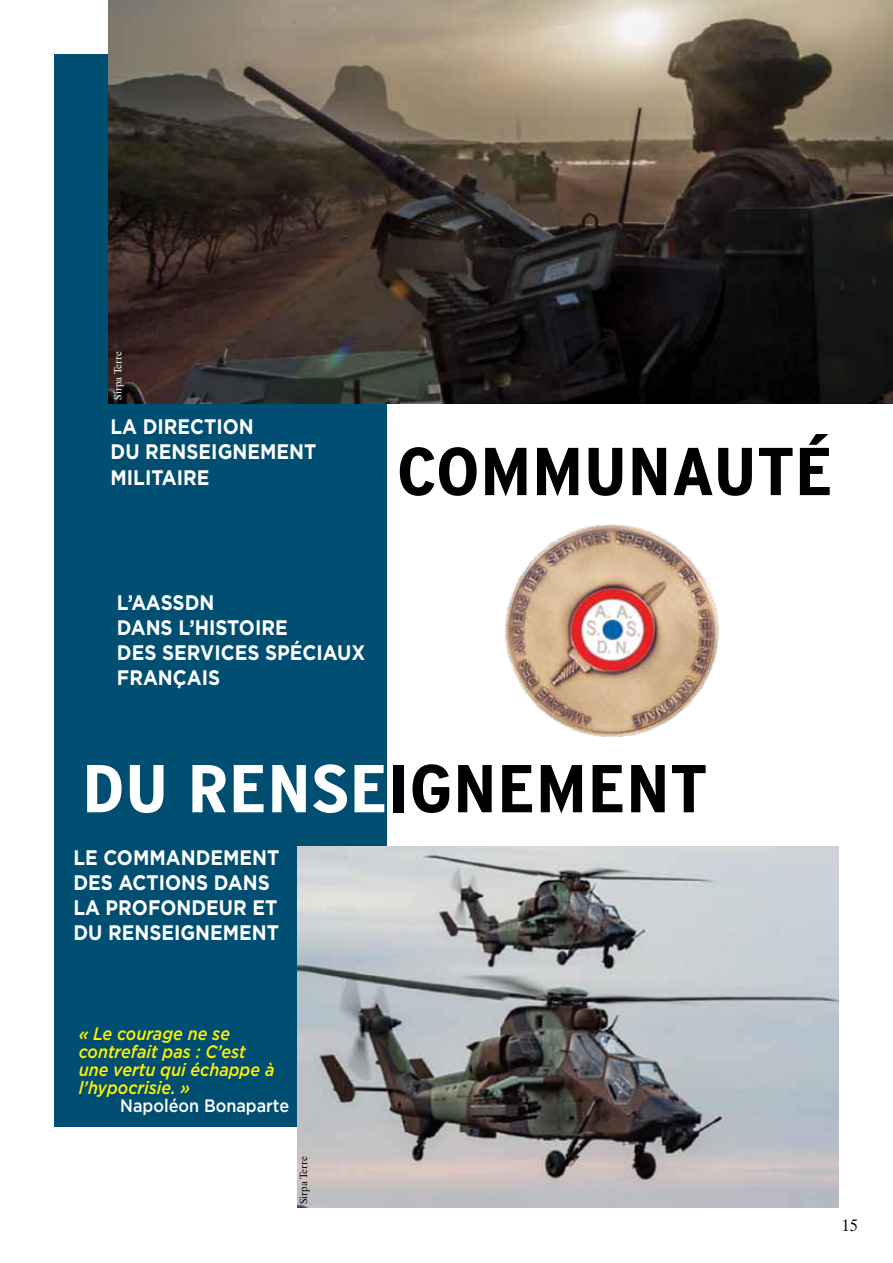
<style>
.page{position:relative;width:893px;height:1263px;background:#fff}
.page>*{position:absolute;margin:0;border:0;box-sizing:border-box;transform-origin:0 0}
.t1{font:700 condensed 67.5px "Interstate";color:#000;scale:1.2 1}
.t2{font:700 21px/25.2px "Gotham";color:#fff;scale:.9 1}
.t3{font:italic 500 18px/18px "Gotham";color:#fff200;scale:.9 1}
.t4{font:500 18px "Gotham";color:#fff;scale:.9 1}
.t5{font:16.5px "Dutch 801 BT";color:#000;scale:.95 1}
.t6{font:10.5px "Dutch 801 BT";letter-spacing:.01em;color:#fff;scale:.95 1}
.t7{font:10.5px "Dutch 801 BT";letter-spacing:.01em;color:#000;scale:.95 1}
.s1{color:#fff}
</style>
<div class="page">
<div style="left:54px;top:54px;width:333px;height:1073px;background:#004e71"></div>
<img style="left:108px;top:0;width:785px;height:404px">
<img style="left:298px;top:847px;width:541px;height:361px">
<img style="left:505px;top:524px;width:214px;height:213px">
<p class="t6" style="left:111px;top:400px;width:53px;rotate:-90deg">Sirpa Terre</p>
<p class="t2" style="left:111px;top:413px;width:230px">LA DIRECTION<br>DU RENSEIGNEMENT<br>MILITAIRE</p>
<h1 class="t1" style="left:396px;top:434px;width:365px">COMMUNAUTé</h1>
<p class="t2" style="left:117px;top:589px;width:277px">L’AASSDN<br>DANS L’HISTOIRE<br>DES SERVICES SPÉCIAUX<br>FRANÇAIS</p>
<h1 class="t1" style="left:82px;top:751px;width:523px"><span class="s1">DU RENSE</span>IGNEMENT</h1>
<p class="t2" style="left:73px;top:844px;width:230px">LE COMMANDEMENT<br>DES ACTIONS DANS<br>LA PROFONDEUR ET<br>DU RENSEIGNEMENT</p>
<p class="t3" style="left:79px;top:1025px;width:219px">« Le courage ne se contrefait pas : C’est une vertu qui échappe à l’hypocrisie. »</p>
<p class="t4" style="left:120px;top:1096px;width:189px">Napoléon Bonaparte</p>
<p class="t7" style="left:297px;top:1204px;width:53px;rotate:-90deg">Sirpa Terre</p>
<p class="t5" style="left:842px;top:1215px;width:18px">15</p>
</div>
